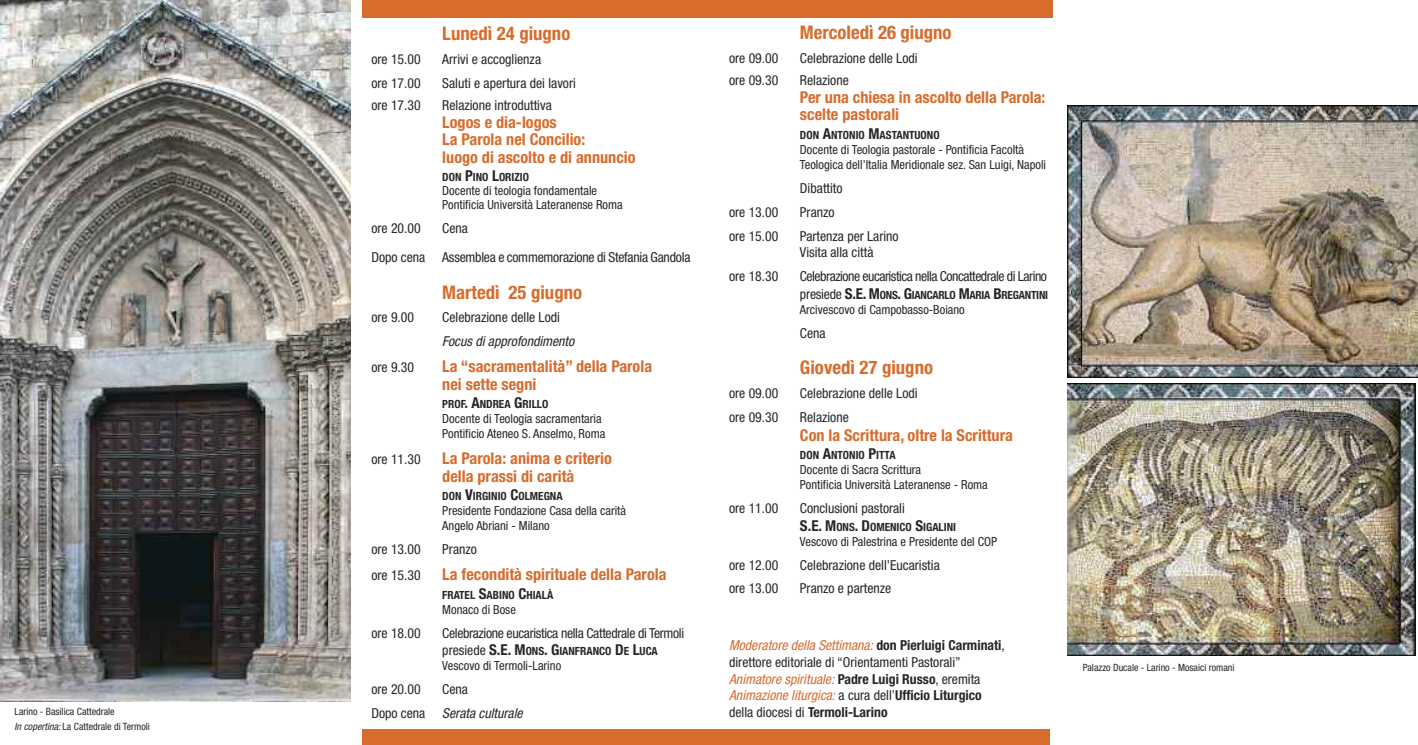
<style>
.page{position:relative;width:1418px;height:745px;background:#fff}
.page>*{position:absolute;margin:0;border:0;box-sizing:border-box;transform-origin:0 0}
.t1{font:700 condensed 18.75px "Helvetica Neue LT Std";color:#d76c2c}
.t2{font:700 condensed 16.25px/17.5px "Helvetica Neue LT Std";color:#d76c2c}
.t3{font:condensed 13.75px/16.5px "Helvetica Neue LT Std";color:#272627}
.t4{font:italic condensed 13.75px/23.9px "Helvetica Neue LT Std";color:#272627}
.t5{font:condensed 13.75px "Helvetica Neue LT Std";letter-spacing:-.035em;color:#272627}
.t6{font:condensed 13.75px "Helvetica Neue LT Std";letter-spacing:-.025em;color:#272627}
.t7{font:condensed 12.5px/15px "Helvetica Neue LT Std";color:#272627}
.t8{font:700 condensed 11.25px "Helvetica Neue LT Std";color:#272627}
.t9{font:700 condensed 11.25px "Helvetica Neue LT Std";letter-spacing:-.02em;color:#272627}
.t10{font:condensed 10px/14.5px "Helvetica Neue LT Std";color:#272627}
.s1{font-style:italic}
.s2{font-size:15px}
.s3{font-weight:400;font-size:13.75px}
.s4{font-style:normal}
.s5{font-style:italic;color:#d76c2c}
.s6{font-weight:700}
</style>
<div class="page">
<img style="left:0;top:0;width:351px;height:700px">
<div style="left:362px;top:0;width:690px;height:17px;background:#d76c2c"></div>
<div style="left:362px;top:728px;width:687px;height:16px;background:#d76c2c"></div>
<img style="left:1067px;top:383px;width:348px;height:272px">
<img style="left:1067px;top:105px;width:350px;height:272px">
<p class="t10" style="left:15px;top:704px;width:137px">Larino - Basilica Cattedrale<br><span class="s1">In copertina:</span> La Cattedrale di Termoli</p>
<h1 class="t1" style="left:442px;top:26px;width:129px">Lunedì 24 giugno</h1>
<p class="t3" style="left:371px;top:52px;width:51px">ore 15.00</p>
<p class="t3" style="left:442px;top:52px;width:100px">Arrivi e accoglienza</p>
<p class="t3" style="left:371px;top:76px;width:51px">ore 17.00</p>
<p class="t3" style="left:442px;top:76px;width:135px">Saluti e apertura dei lavori</p>
<p class="t3" style="left:371px;top:98px;width:51px">ore 17.30</p>
<p class="t3" style="left:442px;top:98px;width:111px">Relazione introduttiva</p>
<p class="t2" style="left:442px;top:115px;width:195px">Logos e dia-logos<br>La Parola nel Concilio:<br>luogo di ascolto e di annuncio</p>
<p class="t8" style="left:442px;top:173px;width:88px">DON <span class="s2">P</span>INO <span class="s2">L</span>ORIZIO</p>
<p class="t7" style="left:442px;top:185px;width:182px;line-height:13.8px">Docente di teologia fondamentale<br>Pontificia Università Lateranense Roma</p>
<p class="t3" style="left:371px;top:221px;width:51px">ore 20.00</p>
<p class="t3" style="left:371px;top:215px;width:320px;line-height:28.9px;text-indent:71px">Cena<br>Dopo cena Assemblea e commemorazione di Stefania Gandola</p>
<h1 class="t1" style="left:442px;top:285px;width:141px">Martedì 25 giugno</h1>
<p class="t3" style="left:371px;top:310px;width:44px">ore 9.00</p>
<p class="t3" style="left:442px;top:310px;width:119px">Celebrazione delle Lodi</p>
<p class="t4" style="left:442px;top:330px;width:133px">Focus di approfondimento</p>
<p class="t3" style="left:371px;top:360px;width:44px">ore 9.30</p>
<p class="t2" style="left:442px;top:359px;width:211px">La “sacramentalità” della Parola nei sette segni</p>
<p class="t8" style="left:442px;top:400px;width:108px">PROF<span class="s2">. A</span>NDREA <span class="s2">G</span>RILLO</p>
<p class="t7" style="left:442px;top:412px;width:164px">Docente di Teologia sacramentaria<br>Pontificio Ateneo S. Anselmo, Roma</p>
<p class="t3" style="left:371px;top:452px;width:51px">ore 11.30</p>
<p class="t2" style="left:442px;top:450px;width:171px">La Parola: anima e criterio della prassi di carità</p>
<p class="t8" style="left:442px;top:492px;width:122px">DON <span class="s2">V</span>IRGINIO <span class="s2">C</span>OLMEGNA</p>
<p class="t7" style="left:442px;top:504px;width:185px">Presidente Fondazione Casa della carità<br>Angelo Abriani - Milano</p>
<p class="t3" style="left:371px;top:542px;width:51px">ore 13.00</p>
<p class="t3" style="left:442px;top:542px;width:36px">Pranzo</p>
<p class="t3" style="left:371px;top:567px;width:51px">ore 15.30</p>
<p class="t2" style="left:442px;top:566px;width:226px">La fecondità spirituale della Parola</p>
<p class="t8" style="left:442px;top:590px;width:112px">FRATEL <span class="s2">S</span>ABINO <span class="s2">C</span>HIALÀ</p>
<p class="t7" style="left:442px;top:602px;width:75px">Monaco di Bose</p>
<p class="t3" style="left:371px;top:625px;width:51px">ore 18.00</p>
<p class="t6" style="left:442px;top:627px;width:243px">Celebrazione eucaristica nella Cattedrale di Termoli</p>
<p class="t8" style="left:442px;top:646px;width:217px"><span class="s3">presiede</span> <span class="s2">S.E. M</span>ONS<span class="s2">. G</span>IANFRANCO <span class="s2">D</span>E <span class="s2">L</span>UCA</p>
<p class="t7" style="left:442px;top:658px;width:120px">Vescovo di Termoli-Larino</p>
<p class="t3" style="left:371px;top:681px;width:51px">ore 20.00</p>
<p class="t4" style="left:371px;top:678px;width:153px;text-indent:71px"><span class="s4">Cena<br>Dopo cena</span> Serata culturale</p>
<h1 class="t1" style="left:800px;top:25px;width:153px">Mercoledì 26 giugno</h1>
<p class="t3" style="left:729px;top:51px;width:51px">ore 09.00</p>
<p class="t3" style="left:800px;top:51px;width:119px">Celebrazione delle Lodi</p>
<p class="t3" style="left:729px;top:73px;width:51px">ore 09.30</p>
<p class="t3" style="left:800px;top:73px;width:50px">Relazione</p>
<p class="t2" style="left:800px;top:89px;width:247px">Per una chiesa in ascolto della Parola: scelte pastorali</p>
<p class="t8" style="left:800px;top:131px;width:141px">DON <span class="s2">A</span>NTONIO <span class="s2">M</span>ASTANTUONO</p>
<p class="t7" style="left:800px;top:143px;width:248px">Docente di Teologia pastorale - Pontificia Facoltà<br>Teologica dell’Italia Meridionale sez. San Luigi, Napoli</p>
<p class="t3" style="left:800px;top:181px;width:44px">Dibattito</p>
<p class="t3" style="left:729px;top:205px;width:51px">ore 13.00</p>
<p class="t3" style="left:800px;top:205px;width:36px">Pranzo</p>
<p class="t3" style="left:729px;top:229px;width:51px">ore 15.00</p>
<p class="t3" style="left:800px;top:229px;width:100px">Partenza per Larino<br>Visita alla città</p>
<p class="t3" style="left:729px;top:269px;width:51px">ore 18.30</p>
<p class="t5" style="left:800px;top:271px;width:248px">Celebrazione eucaristica nella Concattedrale di Larino</p>
<p class="t9" style="left:800px;top:290px;width:250px"><span class="s3">presiede</span> <span class="s2">S.E. M</span>ONS<span class="s2">. G</span>IANCARLO <span class="s2">M</span>ARIA <span class="s2">B</span>REGANTINI</p>
<p class="t7" style="left:800px;top:302px;width:166px">Arcivescovo di Campobasso-Boiano</p>
<p class="t3" style="left:800px;top:325px;width:27px">Cena</p>
<h1 class="t1" style="left:800px;top:360px;width:134px">Giovedì 27 giugno</h1>
<p class="t3" style="left:729px;top:386px;width:51px">ore 09.00</p>
<p class="t3" style="left:800px;top:386px;width:119px">Celebrazione delle Lodi</p>
<p class="t3" style="left:729px;top:410px;width:51px">ore 09.30</p>
<p class="t3" style="left:800px;top:410px;width:50px">Relazione</p>
<p class="t2" style="left:800px;top:427px;width:214px">Con la Scrittura, oltre la Scrittura</p>
<p class="t8" style="left:800px;top:451px;width:97px">DON <span class="s2">A</span>NTONIO <span class="s2">P</span>ITTA</p>
<p class="t7" style="left:800px;top:463px;width:189px">Docente di Sacra Scrittura<br>Pontificia Università Lateranense - Roma</p>
<p class="t3" style="left:729px;top:501px;width:51px">ore 11.00</p>
<p class="t3" style="left:800px;top:501px;width:106px">Conclusioni pastorali</p>
<p class="t8" style="left:800px;top:522px;width:158px"><span class="s2">S.E. M</span>ONS<span class="s2">. D</span>OMENICO <span class="s2">S</span>IGALINI</p>
<p class="t7" style="left:800px;top:534px;width:199px">Vescovo di Palestrina e Presidente del COP</p>
<p class="t3" style="left:729px;top:557px;width:51px">ore 12.00</p>
<p class="t3" style="left:800px;top:557px;width:141px">Celebrazione dell’Eucaristia</p>
<p class="t3" style="left:729px;top:581px;width:51px">ore 13.00</p>
<p class="t3" style="left:800px;top:581px;width:93px">Pranzo e partenze</p>
<p class="t3" style="left:729px;top:638px;width:277px"><span class="s5">Moderatore della Settimana:</span> <span class="s6">don Pierluigi Carminati</span>, direttore editoriale di “Orientamenti Pastorali” <span class="s5">Animatore spirituale:</span> <span class="s6">Padre Luigi Russo</span>, eremita <span class="s5">Animazione liturgica:</span> a cura dell’<span class="s6">Ufficio Liturgico </span>della diocesi di <span class="s6">Termoli-Larino</span></p>
<p class="t10" style="left:1082px;top:660px;width:153px">Palazzo Ducale - Larino - Mosaici romani</p>
</div>
